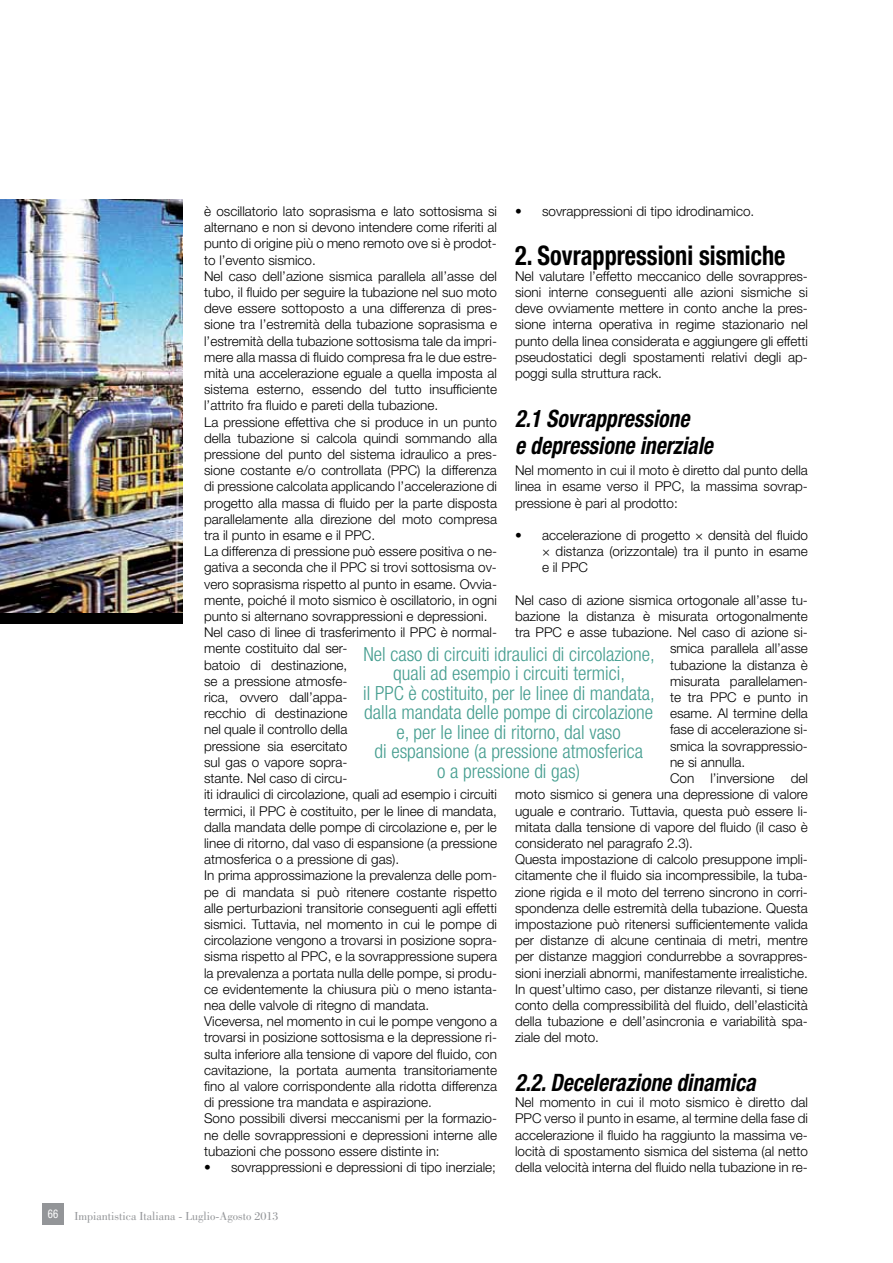
<style>
.page{position:relative;width:893px;height:1263px;background:#fff}
.page>*{position:absolute;margin:0;border:0;box-sizing:border-box;transform-origin:0 0}
.t1{font:700 condensed 27px "Helvetica Neue LT Std";color:#000;scale:.9 1}
.t2{font:italic 700 condensed 24px/27px "Helvetica Neue LT Std";color:#000;scale:.9 1}
.t3{font:300 condensed 19.5px/19.5px "Helvetica Neue LT Std";color:#469e90;text-align:center}
.t4{font:300 13.5px/16.2px "Helvetica Neue LT Std";color:#000;text-align:justify}
.t5{font:12px "Bodoni Std";color:#939598}
.t6{font:condensed 12px "Helvetica Neue LT Std";color:#fff;scale:.9 1}
</style>
<div class="page">
<div style="left:43px;top:1203px;width:21px;height:22px;background:#939598"></div>
<div style="left:0;top:613px;width:183px;height:10px;background:#000"></div>
<img style="left:0;top:200px;width:183px;height:413px">
<p class="t4" style="left:204px;top:203px;width:294px;text-align:left">è oscillatorio lato soprasisma e lato sottosisma si alternano e non si devono intendere come riferiti al punto di origine più o meno remoto ove si è prodot&shy;to l’evento sismico.<br>Nel caso dell’azione sismica parallela all’asse del tubo, il fluido per seguire la tubazione nel suo moto deve essere sottoposto a una differenza di pres&shy;sione tra l’estremità della tubazione soprasisma e l’estremità della tubazione sottosisma tale da impri&shy;mere alla massa di fluido compresa fra le due estre&shy;mità una accelerazione eguale a quella imposta al sistema esterno, essendo del tutto insufficiente l’attrito fra fluido e pareti della tubazione.<br>La pressione effettiva che si produce in un punto della tubazione si calcola quindi sommando alla pressione del punto del sistema idraulico a pres&shy;sione costante e/o controllata (PPC) la differenza di pressione calcolata applicando l’accelerazione di progetto alla massa di fluido per la parte disposta parallelamente alla direzione del moto compresa tra il punto in esame e il PPC.<br>La differenza di pressione può essere positiva o ne&shy;gativa a seconda che il PPC si trovi sottosisma ov&shy;vero soprasisma rispetto al punto in esame. Ovvia&shy;mente, poiché il moto sismico è oscillatorio, in ogni punto si alternano sovrappressioni e depressioni.<br>Nel caso di linee di trasferimento il PPC è normal&shy;mente costituito dal ser-<br>batoio di destinazione,<br>se a pressione atmosfe-<br>rica, ovvero dall’appa-<br>recchio di destinazione<br>nel quale il controllo della<br>pressione sia esercitato<br>sul gas o vapore sopra-<br>stante. Nel caso di circu-<br>iti idraulici di circolazione, quali ad esempio i circuiti termici, il PPC è costituito, per le linee di mandata, dalla mandata delle pompe di circolazione e, per le linee di ritorno, dal vaso di espansione (a pressione atmosferica o a pressione di gas).<br>In prima approssimazione la prevalenza delle pom&shy;pe di mandata si può ritenere costante rispetto alle perturbazioni transitorie conseguenti agli effetti sismici. Tuttavia, nel momento in cui le pompe di circolazione vengono a trovarsi in posizione sopra&shy;sisma rispetto al PPC, e la sovrappressione supera la prevalenza a portata nulla delle pompe, si produ&shy;ce evidentemente la chiusura più o meno istanta&shy;nea delle valvole di ritegno di mandata.<br>Viceversa, nel momento in cui le pompe vengono a trovarsi in posizione sottosisma e la depressione ri&shy;sulta inferiore alla tensione di vapore del fluido, con cavitazione, la portata aumenta transitoriamente fino al valore corrispondente alla ridotta differenza di pressione tra mandata e aspirazione.<br>Sono possibili diversi meccanismi per la formazio&shy;ne delle sovrappressioni e depressioni interne alle tubazioni che possono essere distinte in:</p>
<p class="t4" style="left:204px;top:1159px;width:293px">• sovrappressioni e depressioni di tipo inerziale;</p>
<p class="t4" style="left:515px;top:203px;width:241px">• sovrappressioni di tipo idrodinamico.</p>
<h1 class="t1" style="left:515px;top:239px;width:302px">2. Sovrappressioni sismiche</h1>
<p class="t4" style="left:515px;top:268px;width:294px">Nel valutare l’effetto meccanico delle sovrappres&shy;sioni interne conseguenti alle azioni sismiche si deve ovviamente mettere in conto anche la pres&shy;sione interna operativa in regime stazionario nel punto della linea considerata e aggiungere gli effetti pseudostatici degli spostamenti relativi degli ap&shy;poggi sulla struttura rack.</p>
<h2 class="t2" style="left:515px;top:405px;width:221px">2.1 Sovrappressione<br>e depressione inerziale</h2>
<p class="t4" style="left:515px;top:462px;width:294px">Nel momento in cui il moto è diretto dal punto della linea in esame verso il PPC, la massima sovrap&shy;pressione è pari al prodotto:</p>
<p class="t4" style="left:542px;top:527px;width:267px;text-indent:-27px">• accelerazione di progetto × densità del fluido × distanza (orizzontale) tra il punto in esame e il PPC</p>
<p class="t4" style="left:515px;top:592px;width:294px">Nel caso di azione sismica ortogonale all’asse tu-</p>
<p class="t4" style="left:515px;top:608px;width:294px">bazione la distanza è misurata ortogonalmente</p>
<p class="t4" style="left:515px;top:624px;width:294px">tra PPC e asse tubazione. Nel caso di azione si-</p>
<p class="t4" style="left:670px;top:640px;width:139px">smica parallela all’asse</p>
<p class="t4" style="left:670px;top:656px;width:139px">tubazione la distanza è</p>
<p class="t4" style="left:670px;top:673px;width:139px">misurata parallelamen-</p>
<p class="t4" style="left:670px;top:689px;width:139px">te tra PPC e punto in</p>
<p class="t4" style="left:670px;top:705px;width:139px">esame. Al termine della</p>
<p class="t4" style="left:670px;top:721px;width:139px">fase di accelerazione si-</p>
<p class="t4" style="left:670px;top:737px;width:139px">smica la sovrappressio-</p>
<p class="t4" style="left:670px;top:754px;width:77px">ne si annulla.</p>
<p class="t4" style="left:670px;top:770px;width:139px">Con l’inversione del</p>
<p class="t4" style="left:515px;top:786px;width:294px">moto sismico si genera una depressione di valore</p>
<p class="t4" style="left:515px;top:802px;width:294px">uguale e contrario. Tuttavia, questa può essere li-</p>
<p class="t4" style="left:515px;top:818px;width:294px">mitata dalla tensione di vapore del fluido (il caso è</p>
<p class="t4" style="left:515px;top:835px;width:179px">considerato nel paragrafo 2.3).</p>
<p class="t4" style="left:515px;top:851px;width:294px">Questa impostazione di calcolo presuppone impli-</p>
<p class="t4" style="left:515px;top:867px;width:294px">citamente che il fluido sia incompressibile, la tuba-</p>
<p class="t4" style="left:515px;top:883px;width:294px">zione rigida e il moto del terreno sincrono in corri-</p>
<p class="t4" style="left:515px;top:899px;width:294px">spondenza delle estremità della tubazione. Questa</p>
<p class="t4" style="left:515px;top:916px;width:294px">impostazione può ritenersi sufficientemente valida</p>
<p class="t4" style="left:515px;top:932px;width:294px">per distanze di alcune centinaia di metri, mentre</p>
<p class="t4" style="left:515px;top:948px;width:294px">per distanze maggiori condurrebbe a sovrappres-</p>
<p class="t4" style="left:515px;top:964px;width:294px">sioni inerziali abnormi, manifestamente irrealistiche.</p>
<p class="t4" style="left:515px;top:980px;width:294px">In quest’ultimo caso, per distanze rilevanti, si tiene</p>
<p class="t4" style="left:515px;top:997px;width:294px">conto della compressibilità del fluido, dell’elasticità</p>
<p class="t4" style="left:515px;top:1013px;width:294px">della tubazione e dell’asincronia e variabilità spa-</p>
<p class="t4" style="left:515px;top:1029px;width:86px">ziale del moto.</p>
<h2 class="t2" style="left:515px;top:1069px;width:269px">2.2. Decelerazione dinamica</h2>
<p class="t4" style="left:515px;top:1094px;width:294px">Nel momento in cui il moto sismico è diretto dal PPC verso il punto in esame, al termine della fase di accelerazione il fluido ha raggiunto la massima ve&shy;locità di spostamento sismica del sistema (al netto della velocità interna del fluido nella tubazione in re-</p>
<p class="t3" style="left:363px;top:644px;width:293px">Nel caso di circuiti idraulici di circolazione, quali ad esempio i circuiti termici,<br>il PPC è costituito, per le linee di mandata, dalla mandata delle pompe di circolazione e, per le linee di ritorno, dal vaso<br>di espansione (a pressione atmosferica<br>o a pressione di gas)</p>
<p class="t6" style="left:48px;top:1207px;width:13px">66</p>
<p class="t5" style="left:74px;top:1209px;width:205px">Impiantistica Italiana - Luglio-Agosto 2013</p>
</div>
